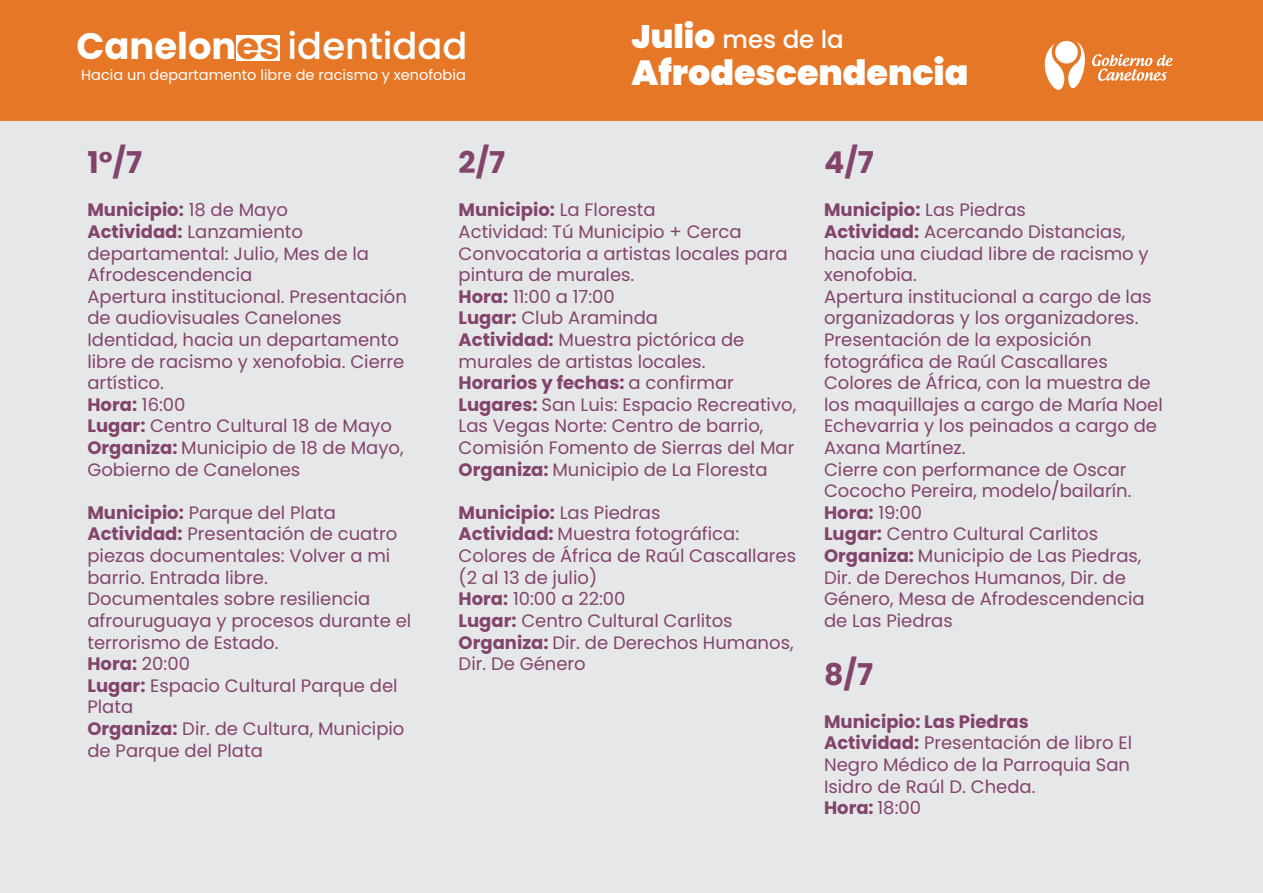
<style>
.page{position:relative;width:1263px;height:893px;background:#fff}
.page>*{position:absolute;margin:0;border:0;box-sizing:border-box;transform-origin:0 0}
.t1{font:500 36.9px "Poppins";color:#fff}
.t2{font:900 34.95px "Poppins";color:#fff}
.t3{font:700 30px "Poppins";color:#83446c}
.t4{font:500 24.6px "Poppins";color:#fff}
.t5{font:18px/21.6px "Poppins";color:#83446c}
.t6{font:14.55px "Poppins";color:#fff}
.s1{font-weight:700}
.s2{font-weight:700;color:#e67726}
.s3{font-weight:900;font-size:32.55px}
</style>
<div class="page">
<div style="left:0;top:120px;width:1263px;height:773px;background:#e6e7e9"></div>
<div style="left:0;top:0;width:1263px;height:120px;background:#e67726"></div>
<div style="left:236px;top:35px;width:44px;height:26px;background:#fff"></div>
<svg style="left:1044px;top:41px;width:128px;height:49px"></svg>
<div style="left:1055px;top:41px;width:23px;height:22px;background:#fff;border-radius:50%"></div>
<h1 class="t1" style="left:76px;top:25px;width:393px"><span class="s1">Canelon</span><span class="s2">es</span> identidad</h1>
<p class="t6" style="left:81px;top:66px;width:386px">Hacia un departamento libre de racismo y xenofobia</p>
<h3 class="t4" style="left:631px;top:25px;width:214px"><span class="s3">Julio</span> mes de la</h3>
<h2 class="t2" style="left:631px;top:53px;width:339px">Afrodescendencia</h2>
<h3 class="t3" style="left:87px;top:145px;width:56px">1°/7</h3>
<p class="t5" style="left:87px;top:199px;width:321px"><span class="s1">Municipio:</span> 18 de Mayo<br><span class="s1">Actividad:</span> Lanzamiento departamental: Julio, Mes de la<br>Afrodescendencia<br>Apertura institucional. Presentación de audiovisuales Canelones<br>Identidad, hacia un departamento libre de racismo y xenofobia. Cierre artístico.<br><span class="s1">Hora:</span> 16:00<br><span class="s1">Lugar:</span> Centro Cultural 18 de Mayo<br><span class="s1">Organiza:</span> Municipio de 18 de Mayo,<br>Gobierno de Canelones</p>
<p class="t5" style="left:87px;top:502px;width:325px"><span class="s1">Municipio:</span> Parque del Plata<br><span class="s1">Actividad:</span> Presentación de cuatro piezas documentales: Volver a mi barrio. Entrada libre.<br>Documentales sobre resiliencia afrouruguaya y procesos durante el terrorismo de Estado.<br><span class="s1">Hora:</span> 20:00<br><span class="s1">Lugar:</span> Espacio Cultural Parque del<br>Plata<br><span class="s1">Organiza:</span> Dir. de Cultura, Municipio de Parque del Plata</p>
<h3 class="t3" style="left:459px;top:145px;width:48px">2/7</h3>
<p class="t5" style="left:459px;top:199px;width:339px"><span class="s1">Municipio:</span> La Floresta<br>Actividad: Tú Municipio + Cerca<br>Convocatoria a artistas locales para pintura de murales.<br><span class="s1">Hora:</span> 11:00 a 17:00<br><span class="s1">Lugar:</span> Club Araminda<br><span class="s1">Actividad:</span> Muestra pictórica de murales de artistas locales.<br><span class="s1">Horarios y fechas:</span> a confirmar<br><span class="s1">Lugares:</span> San Luis: Espacio Recreativo,<br>Las Vegas Norte: Centro de barrio,<br>Comisión Fomento de Sierras del Mar<br><span class="s1">Organiza:</span> Municipio de La Floresta</p>
<p class="t5" style="left:459px;top:502px;width:339px"><span class="s1">Municipio:</span> Las Piedras<br><span class="s1">Actividad:</span> Muestra fotográfica:<br>Colores de África de Raúl Cascallares (2 al 13 de julio)<br><span class="s1">Hora:</span> 10:00 a 22:00<br><span class="s1">Lugar:</span> Centro Cultural Carlitos<br><span class="s1">Organiza:</span> Dir. de Derechos Humanos,<br>Dir. De Género</p>
<h3 class="t3" style="left:824px;top:145px;width:51px">4/7</h3>
<p class="t5" style="left:824px;top:199px;width:340px"><span class="s1">Municipio:</span> Las Piedras<br><span class="s1">Actividad:</span> Acercando Distancias, hacia una ciudad libre de racismo y xenofobia.<br>Apertura institucional a cargo de las organizadoras y los organizadores.<br>Presentación de la exposición fotográfica de Raúl Cascallares<br>Colores de África, con la muestra de los maquillajes a cargo de María Noel<br>Echevarria y los peinados a cargo de<br>Axana Martínez.<br>Cierre con performance de Oscar<br>Cococho Pereira, modelo/bailarín.<br><span class="s1">Hora:</span> 19:00<br><span class="s1">Lugar:</span> Centro Cultural Carlitos<br><span class="s1">Organiza:</span> Municipio de Las Piedras,<br>Dir. de Derechos Humanos, Dir. de<br>Género, Mesa de Afrodescendencia de Las Piedras</p>
<h3 class="t3" style="left:824px;top:657px;width:51px">8/7</h3>
<p class="t5" style="left:824px;top:711px;width:310px"><span class="s1">Municipio: Las Piedras<br>Actividad:</span> Presentación de libro El<br>Negro Médico de la Parroquia San<br>Isidro de Raúl D. Cheda.<br><span class="s1">Hora:</span> 18:00</p>
</div>
